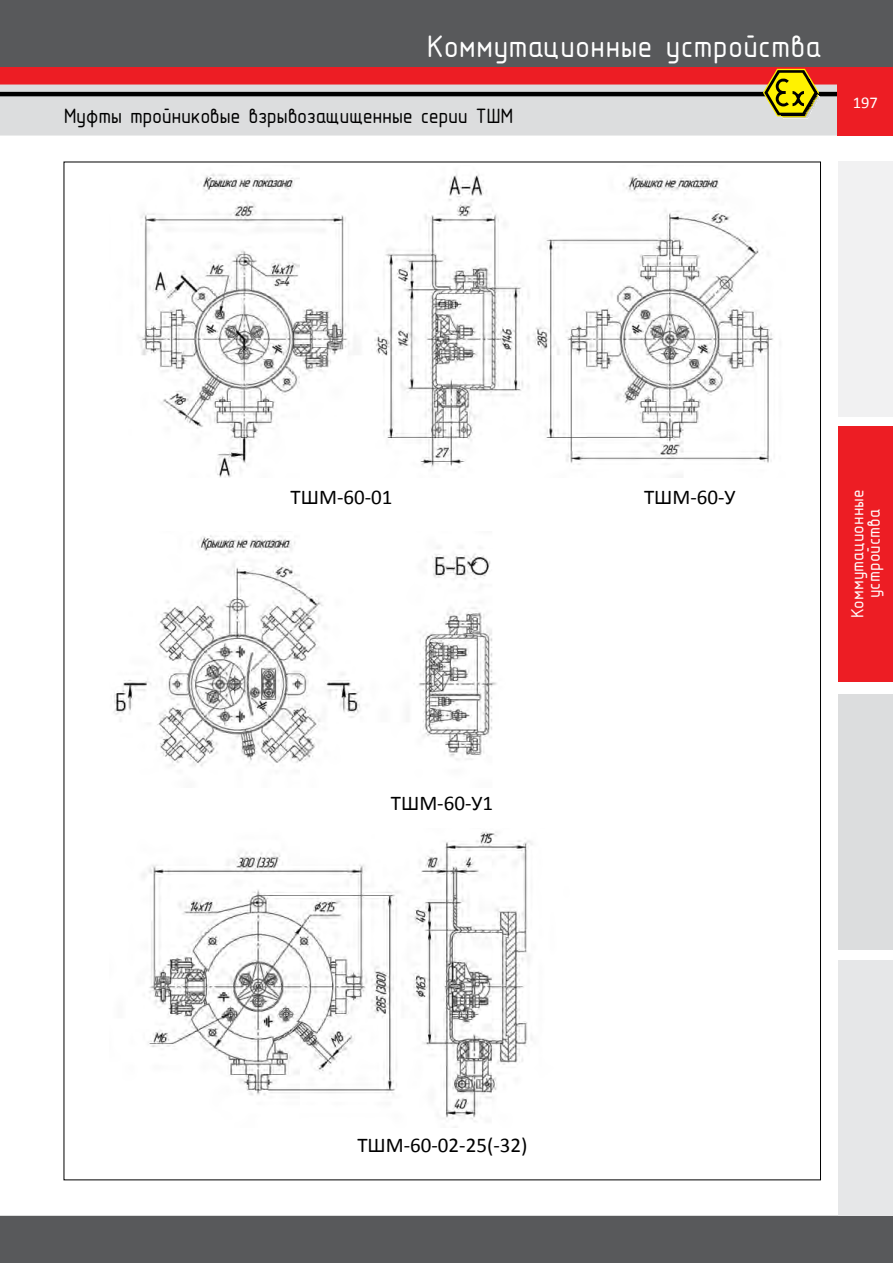
<style>
.page{position:relative;width:893px;height:1263px;background:#fff}
.page>*{position:absolute;margin:0;border:0;box-sizing:border-box;transform-origin:0 0}
.t1{font:31.5px "GOST 2.304 81 type B";color:#fff}
.t2{font:21px "Calibri";color:#000}
.t3{font:21px "GOST 2.304 81 type B";letter-spacing:-.02em;color:#000}
.t4{font:18px/16.5px "GOST 2.304 81 type B";color:#fff;text-align:center}
.t5{font:16.5px "Calibri";color:#fff}
</style>
<div class="page">
<div style="left:0;top:0;width:893px;height:68px;background:#58595b"></div>
<div style="left:0;top:1216px;width:893px;height:47px;background:#58595b"></div>
<div style="left:0;top:68px;width:893px;height:17px;background:#ed1d24"></div>
<div style="left:0;top:85px;width:838px;height:51px;background:#dcddde"></div>
<hr style="left:0;top:92px;width:839px;height:4px;background:#000">
<div style="left:838px;top:68px;width:55px;height:68px;background:#ed1d24"></div>
<div style="left:838px;top:161px;width:55px;height:255px;background:#f1f1f2"></div>
<div style="left:838px;top:694px;width:55px;height:256px;background:#dcddde"></div>
<div style="left:838px;top:960px;width:55px;height:256px;background:#e6e7e8"></div>
<div style="left:838px;top:426px;width:55px;height:255px;background:#ed1d24"></div>
<img style="left:138px;top:173px;width:635px;height:305px">
<img style="left:113px;top:535px;width:384px;height:232px">
<img style="left:142px;top:831px;width:391px;height:291px">
<svg style="left:763px;top:69px;width:56px;height:50px"></svg>
<h1 class="t1" style="left:427px;top:29px;width:395px">Коммутационные устройства</h1>
<p class="t3" style="left:64px;top:104px;width:451px">Муфты тройниковые взрывозащищенные серии ТШМ</p>
<p class="t5" style="left:853px;top:92px;width:27px">197</p>
<p class="t2" style="left:291px;top:484px;width:103px">ТШМ-60-01</p>
<p class="t2" style="left:644px;top:484px;width:93px">ТШМ-60-У</p>
<p class="t2" style="left:391px;top:790px;width:104px">ТШМ-60-У1</p>
<p class="t4" style="left:849px;top:618px;width:131px;rotate:-90deg">Коммутационные устройства</p>
<p class="t2" style="left:357px;top:1132px;width:172px">ТШМ-60-02-25(-32)</p>
</div>
